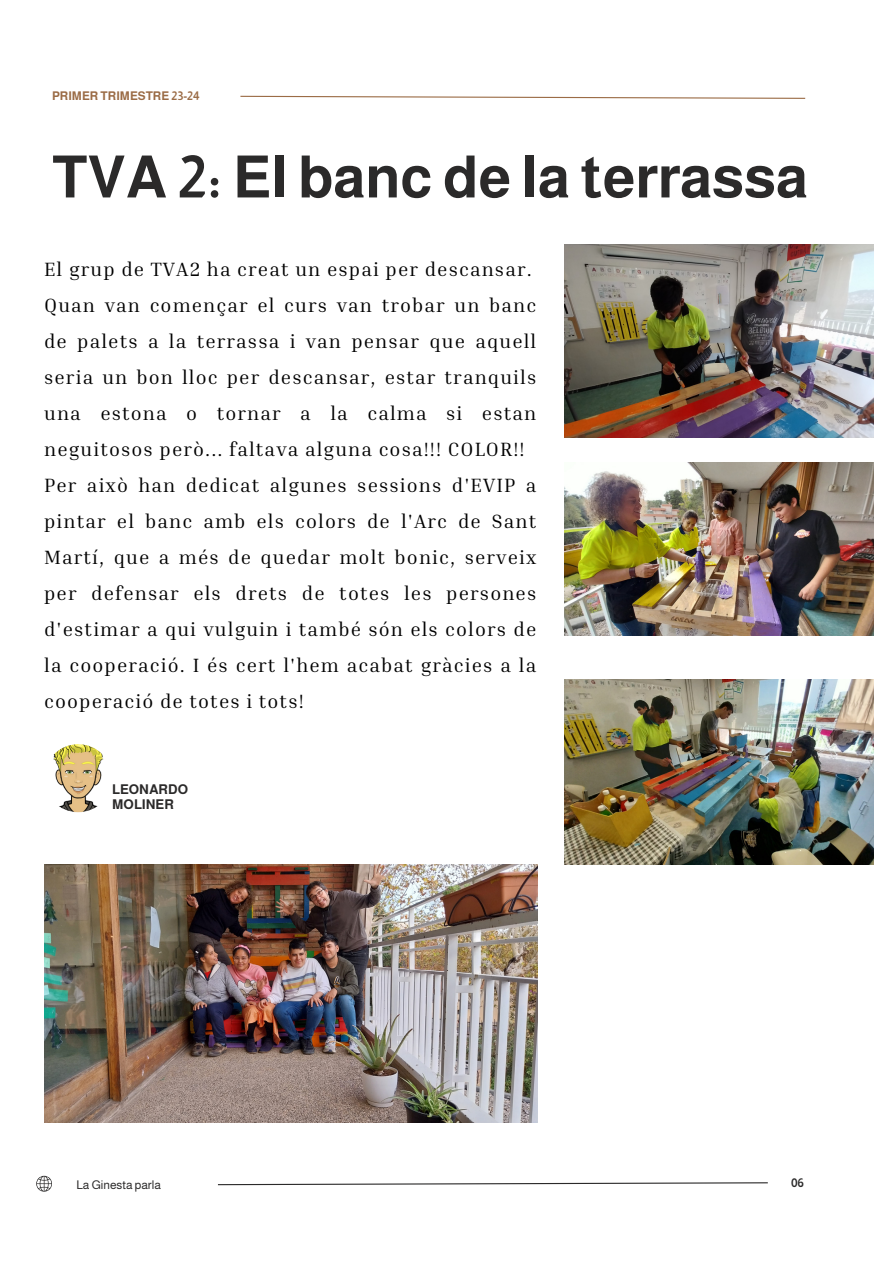
<style>
.page{position:relative;width:893px;height:1264px;background:#fff}
.page>*{position:absolute;margin:0;border:0;box-sizing:border-box;transform-origin:0 0}
.t1{font:700 58.5px "Almarai";color:#2b2a2a}
.t2{font:19.65px/36px "Inria Serif";letter-spacing:.055em;color:#000;text-align:justify}
.t3{font:700 13.5px/15.8px "Almarai";color:#2b2a2a}
.t4{font:700 12px "Almarai";color:#9b6c46}
.t5{font:12px "Almarai";color:#2b2a2a}
.t6{font:700 12px "Almarai";color:#2b2a2a}
</style>
<div class="page">
<img style="left:564px;top:245px;width:309px;height:192px">
<svg style="left:36px;top:1175px;width:16px;height:16px"></svg>
<svg style="left:217px;top:1182px;width:551px;height:3px"></svg>
<svg style="left:240px;top:95px;width:566px;height:4px"></svg>
<img style="left:44px;top:744px;width:68px;height:68px;border-radius:50%">
<img style="left:564px;top:462px;width:309px;height:173px">
<img style="left:44px;top:864px;width:493px;height:258px">
<img style="left:564px;top:679px;width:309px;height:185px">
<p class="t4" style="left:52px;top:89px;width:149px">PRIMER TRIMESTRE 23-24</p>
<p class="t1" style="left:52px;top:144px;width:757px">TVA 2: El banc de la terrassa</p>
<p class="t2" style="left:44px;top:250px;width:489px">El grup de TVA2 ha creat un espai per descansar.</p>
<p class="t2" style="left:44px;top:286px;width:493px">Quan van començar el curs van trobar un banc de palets a la terrassa i van pensar que aquell seria un bon lloc per descansar, estar tranquils una estona o tornar a la calma si estan neguitosos però... faltava alguna cosa!!! COLOR!!</p>
<p class="t2" style="left:44px;top:466px;width:493px">Per això han dedicat algunes sessions d'EVIP a pintar el banc amb els colors de l'Arc de Sant Martí, que a més de quedar molt bonic, serveix per defensar els drets de totes les persones d'estimar a qui vulguin i també són els colors de la cooperació. I és cert l'hem acabat gràcies a la cooperació de totes i tots!</p>
<p class="t3" style="left:112px;top:781px;width:77px">LEONARDO<br>MOLINER</p>
<p class="t5" style="left:76px;top:1177px;width:86px">La Ginesta parla</p>
<p class="t6" style="left:791px;top:1175px;width:15px">06</p>
</div>
